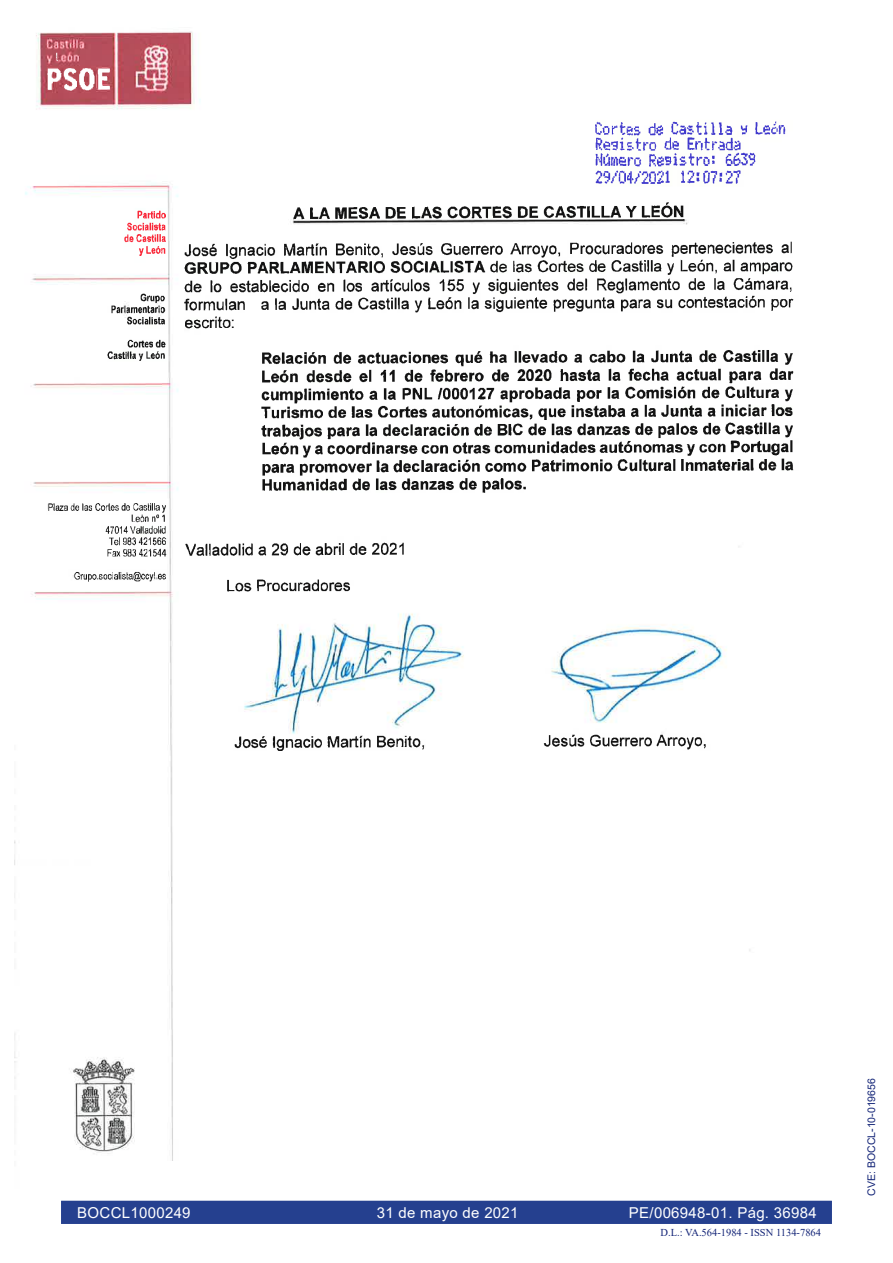
<style>
.page{position:relative;width:893px;height:1263px;background:#fff}
.page>*{position:absolute;margin:0;border:0;box-sizing:border-box;transform-origin:0 0}
.E_CVE{font:15px "Arial";letter-spacing:.02em;color:#fff}
.t1{font:10.5px "Times New Roman";color:#132477}
.t2{font:10.5px "Arial";color:#132477}
</style>
<div class="page">
<div style="left:60px;top:1200px;width:773px;height:25px;background:#25408f"></div>
<div style="left:60px;top:1199px;width:773px;height:26px;border:2px solid #fff"></div>
<img style="left:15px;top:31px;width:818px;height:1169px">
<img style="left:48px;top:40px;width:63px;height:50px">
<img style="left:595px;top:122px;width:192px;height:63px">
<img style="left:48px;top:203px;width:747px;height:547px">
<p class="E_CVE" style="left:77px;top:1202px;width:115px">BOCCL1000249</p>
<p class="E_CVE" style="left:377px;top:1202px;width:143px">31 de mayo de 2021</p>
<p class="E_CVE" style="left:629px;top:1202px;width:189px">PE/006948-01. Pág. 36984</p>
<p class="t1" style="left:661px;top:1225px;width:162px">D.L.: VA.564-1984 - ISSN 1134-7864</p>
<p class="t2" style="left:864px;top:1195px;width:119px;rotate:-90deg">CVE: BOCCL-10-019656</p>
</div>
